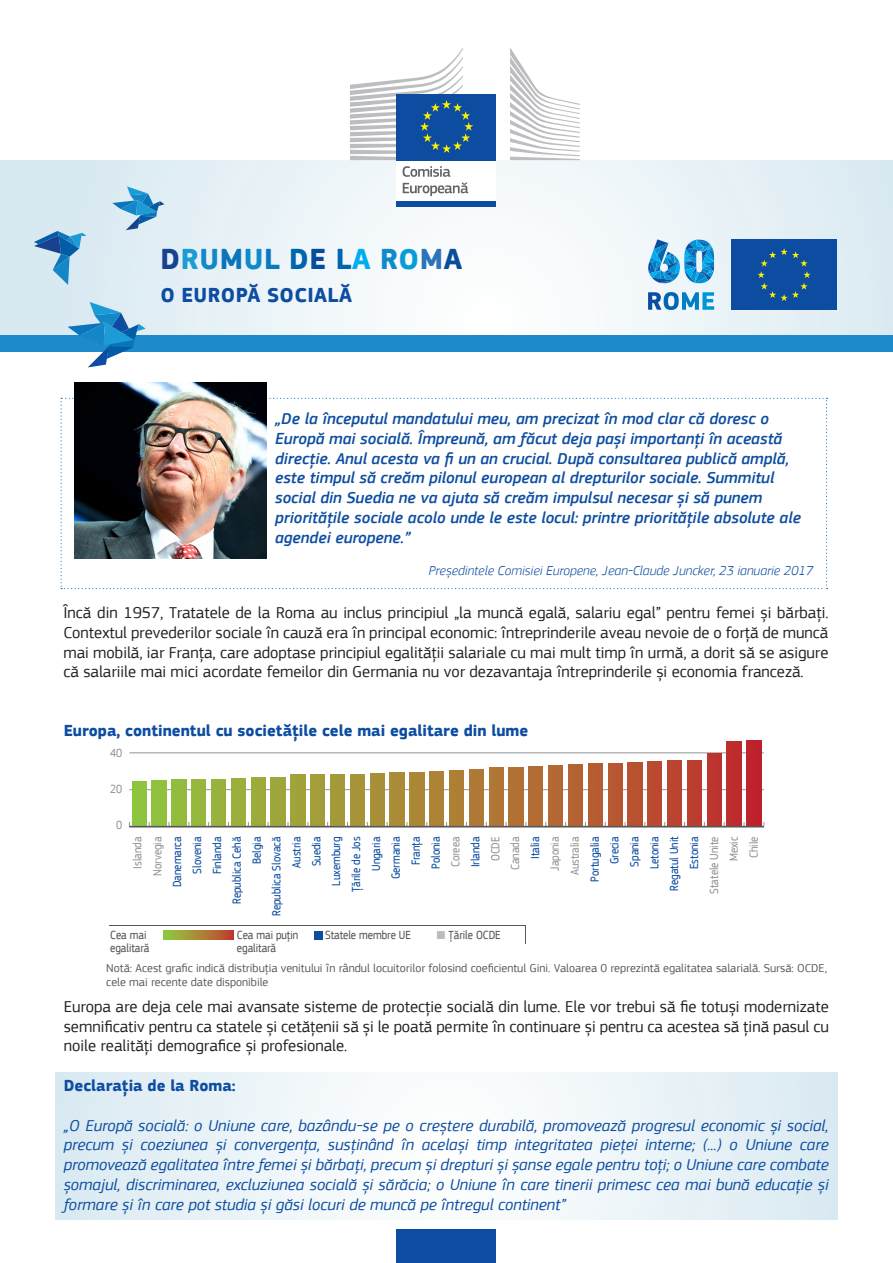
<style>
.page{position:relative;width:893px;height:1263px;background:#fff}
.page>*{position:absolute;margin:0;border:0;box-sizing:border-box;transform-origin:0 0}
.t1{font:700 30px "EC Square Sans Pro";letter-spacing:.02em;color:#0f8acb}
.t2{font:700 21px "EC Square Sans Pro";letter-spacing:.02em;color:#0d4da1}
.t3{font:16.5px/19.8px "EC Square Sans Pro";color:#231f20;text-align:justify}
.t4{font:italic 16.5px/19.8px "EC Square Sans Pro";color:#0d4da1;text-align:justify}
.t5{font:italic 500 16.5px/19.8px "EC Square Sans Pro";color:#0d4da1}
.t6{font:700 16.5px "EC Square Sans Pro";color:#0d4da1}
.t7{font:italic 300 13.5px "EC Square Sans Pro";color:#0d4da1}
.t8{font:12.45px/20px "EC Square Sans Cond Pro";color:#0d4da1;text-align:right}
.t9{font:12.45px/12.8px "EC Square Sans Cond Pro";color:#57585a}
.t10{font:12.45px "EC Square Sans Cond Pro";color:#939598}
.t11{font:12px/14.4px "EC Square Sans Pro";color:#57585a}
.s1{color:#17428f}
.s2{color:#1c9cd6}
.s3{color:#1487c9}
.s4{color:#0a75ba}
.s5{color:#0a79be}
.s6{color:#0065af}
.s7{color:#084d9c}
.s8{color:#00adef}
.s9{color:#099dd8}
.s10{color:#2c73ba}
.s11{color:#939598}
</style>
<div class="page">
<svg style="left:61px;top:398px;width:766px;height:191px"></svg>
<img style="left:75px;top:382px;width:192px;height:176px">
<svg style="left:55px;top:1072px;width:783px;height:147px"></svg>
<div style="left:0;top:334px;width:893px;height:18px;background:#1d8acb"></div>
<svg style="left:0;top:160px;width:893px;height:175px"></svg>
<svg style="left:68px;top:302px;width:78px;height:65px"></svg>
<svg style="left:34px;top:231px;width:53px;height:54px;background:#90bbd9"></svg>
<svg style="left:112px;top:186px;width:52px;height:44px;background:#92c2df"></svg>
<svg style="left:648px;top:239px;width:66px;height:46px"></svg>
<svg style="left:648px;top:292px;width:66px;height:18px"></svg>
<div style="left:732px;top:240px;width:105px;height:70px;background:#0d4da1"></div>
<svg style="left:757px;top:248px;width:54px;height:53px"></svg>
<hr style="left:129px;top:789px;width:635px;height:1px;background:#939598">
<hr style="left:129px;top:752px;width:635px;height:1px;background:#939598">
<div style="left:132px;top:782px;width:14px;height:44px;background:#8dc53e"></div>
<div style="left:152px;top:780px;width:14px;height:46px;background:#90c03e"></div>
<div style="left:172px;top:780px;width:14px;height:46px;background:#93bb3d"></div>
<div style="left:192px;top:779px;width:14px;height:47px;background:#96b73d"></div>
<div style="left:211px;top:779px;width:15px;height:47px;background:#98b33d"></div>
<div style="left:231px;top:778px;width:15px;height:48px;background:#9baf3c"></div>
<div style="left:251px;top:777px;width:14px;height:49px;background:#9dab3b"></div>
<div style="left:271px;top:777px;width:14px;height:49px;background:#9fa63b"></div>
<div style="left:291px;top:775px;width:14px;height:51px;background:#a1a13b"></div>
<div style="left:311px;top:775px;width:14px;height:51px;background:#a39d3a"></div>
<div style="left:330px;top:775px;width:15px;height:51px;background:#a4993a"></div>
<div style="left:350px;top:774px;width:15px;height:52px;background:#a69439"></div>
<div style="left:370px;top:773px;width:14px;height:53px;background:#a88f39"></div>
<div style="left:390px;top:773px;width:14px;height:53px;background:#aa8b38"></div>
<div style="left:410px;top:772px;width:14px;height:54px;background:#ab8736"></div>
<div style="left:430px;top:771px;width:14px;height:55px;background:#ad8336"></div>
<div style="left:449px;top:771px;width:15px;height:55px;background:#ae7f35"></div>
<div style="left:469px;top:770px;width:14px;height:56px;background:#ae7937"></div>
<div style="left:509px;top:767px;width:14px;height:59px;background:#b27134"></div>
<div style="left:529px;top:767px;width:14px;height:59px;background:#b36c33"></div>
<div style="left:548px;top:766px;width:15px;height:60px;background:#b46733"></div>
<div style="left:568px;top:764px;width:15px;height:62px;background:#b56233"></div>
<div style="left:588px;top:763px;width:14px;height:63px;background:#b65d32"></div>
<div style="left:608px;top:763px;width:14px;height:63px;background:#b75731"></div>
<div style="left:628px;top:763px;width:14px;height:63px;background:#b85130"></div>
<div style="left:648px;top:762px;width:14px;height:64px;background:#b94a30"></div>
<div style="left:667px;top:760px;width:15px;height:66px;background:#ba4430"></div>
<div style="left:687px;top:760px;width:15px;height:66px;background:#bb3d2f"></div>
<div style="left:707px;top:754px;width:14px;height:72px;background:#bc342e"></div>
<div style="left:727px;top:742px;width:14px;height:84px;background:#be2b2e"></div>
<div style="left:747px;top:741px;width:14px;height:85px;background:#be222d"></div>
<div style="left:489px;top:768px;width:14px;height:58px;background:#b07635"></div>
<hr style="left:129px;top:826px;width:635px;height:1px;background:#57585a">
<svg style="left:525px;top:925px;width:1px;height:18px"></svg>
<svg style="left:164px;top:930px;width:69px;height:9px"></svg>
<hr style="left:110px;top:925px;width:415px;height:1px;background:#57585a">
<div style="left:436px;top:930px;width:9px;height:9px;background:#bcbdc0"></div>
<div style="left:436px;top:930px;width:9px;height:9px;border:1px solid #fff"></div>
<div style="left:314px;top:930px;width:9px;height:9px;background:#0d4da1"></div>
<div style="left:397px;top:158px;width:99px;height:44px;background:#fff"></div>
<div style="left:397px;top:94px;width:99px;height:66px;background:#0d4da1"></div>
<svg style="left:350px;top:48px;width:123px;height:112px"></svg>
<div style="left:397px;top:201px;width:99px;height:5px;background:#0d4da1"></div>
<svg style="left:510px;top:48px;width:70px;height:112px"></svg>
<svg style="left:403px;top:166px;width:65px;height:30px"></svg>
<div style="left:397px;top:1229px;width:99px;height:34px;background:#0d4da1"></div>
<p class="t1" style="left:160px;top:241px;width:303px"><span class="s1">D</span><span class="s2">R</span><span class="s3">U</span><span class="s4">M</span>U<span class="s5">L</span> <span class="s6">D</span><span class="s7">E</span> <span class="s6">L</span><span class="s8">A</span> R<span class="s9">O</span><span class="s10">M</span><span class="s7">A</span></p>
<p class="t2" style="left:160px;top:282px;width:193px">O EUROPĂ SOCIALĂ</p>
<p class="t5" style="left:275px;top:409px;width:527px">„De la începutul mandatului meu, am precizat în mod clar că doresc o Europă mai socială. Împreună, am făcut deja pași importanți în această direcție. Anul acesta va fi un an crucial. După consultarea publică amplă, este timpul să creăm pilonul european al drepturilor sociale. Summitul social din Suedia ne va ajuta să creăm impulsul necesar și să punem prioritățile sociale acolo unde le este locul: printre prioritățile absolute ale agendei europene.”</p>
<p class="t7" style="left:429px;top:563px;width:386px">Președintele Comisiei Europene, Jean-Claude Juncker, 23 ianuarie 2017</p>
<p class="t3" style="left:63px;top:603px;width:766px">Încă din 1957, Tratatele de la Roma au inclus principiul „la muncă egală, salariu egal” pentru femei și bărbați.<br>Contextul prevederilor sociale în cauză era în principal economic: întreprinderile aveau nevoie de o forță de muncă mai mobilă, iar Franța, care adoptase principiul egalității salariale cu mai mult timp în urmă, a dorit să se asigure că salariile mai mici acordate femeilor din Germania nu vor dezavantaja întreprinderile și economia franceză.</p>
<p class="t6" style="left:64px;top:720px;width:466px">Europa, continentul cu societățile cele mai egalitare din lume</p>
<p class="t10" style="left:110px;top:746px;width:13px">40</p>
<p class="t10" style="left:110px;top:782px;width:13px">20</p>
<p class="t10" style="left:116px;top:818px;width:7px">0</p>
<p class="t8" style="left:128px;top:916px;width:81px;rotate:-90deg"><span class="s11">Islanda<br>Norvegia<br></span>Danemarca<br>Slovenia<br>Finlanda<br>Republica Cehă<br>Belgia<br>Republica Slovacă<br>Austria<br>Suedia<br>Luxemburg<br>Țările de Jos<br>Ungaria<br>Germania<br>Franța<br>Polonia<br><span class="s11">Coreea<br></span>Irlanda<br><span class="s11">OCDE<br>Canada<br></span>Italia<br><span class="s11">Japonia<br>Australia<br></span>Portugalia<br>Grecia<br>Spania<br>Letonia<br>Regatul Unit<br>Estonia<br><span class="s11">Statele Unite<br>Mexic<br>Chile</span></p>
<p class="t9" style="left:110px;top:929px;width:38px">Cea mai</p>
<p class="t9" style="left:325px;top:929px;width:87px">Statele membre UE</p>
<p class="t9" style="left:449px;top:929px;width:54px">Țările OCDE</p>
<p class="t9" style="left:110px;top:942px;width:41px">egalitară</p>
<p class="t9" style="left:237px;top:929px;width:63px">Cea mai puțin egalitară</p>
<p class="t11" style="left:106px;top:961px;width:722px">Notă: Acest grafic indică distribuția venitului în rândul locuitorilor folosind coeficientul Gini. Valoarea 0 reprezintă egalitatea salarială. Sursă: OCDE, cele mai recente date disponibile</p>
<p class="t3" style="left:64px;top:996px;width:766px">Europa are deja cele mai avansate sisteme de protecție socială din lume. Ele vor trebui să fie totuși modernizate semnificativ pentru ca statele și cetățenii să și le poată permite în continuare și pentru ca acestea să țină pasul cu noile realități demografice și profesionale.</p>
<p class="t6" style="left:64px;top:1076px;width:174px">Declarația de la Roma:</p>
<p class="t4" style="left:64px;top:1115px;width:766px">„O Europă socială: o Uniune care, bazându-se pe o creștere durabilă, promovează progresul economic și social, precum și coeziunea și convergența, susținând în același timp integritatea pieței interne; (...) o Uniune care promovează egalitatea între femei și bărbați, precum și drepturi și șanse egale pentru toți; o Uniune care combate șomajul, discriminarea, excluziunea socială și sărăcia; o Uniune în care tinerii primesc cea mai bună educație și formare și în care pot studia și găsi locuri de muncă pe întregul continent”</p>
</div>
